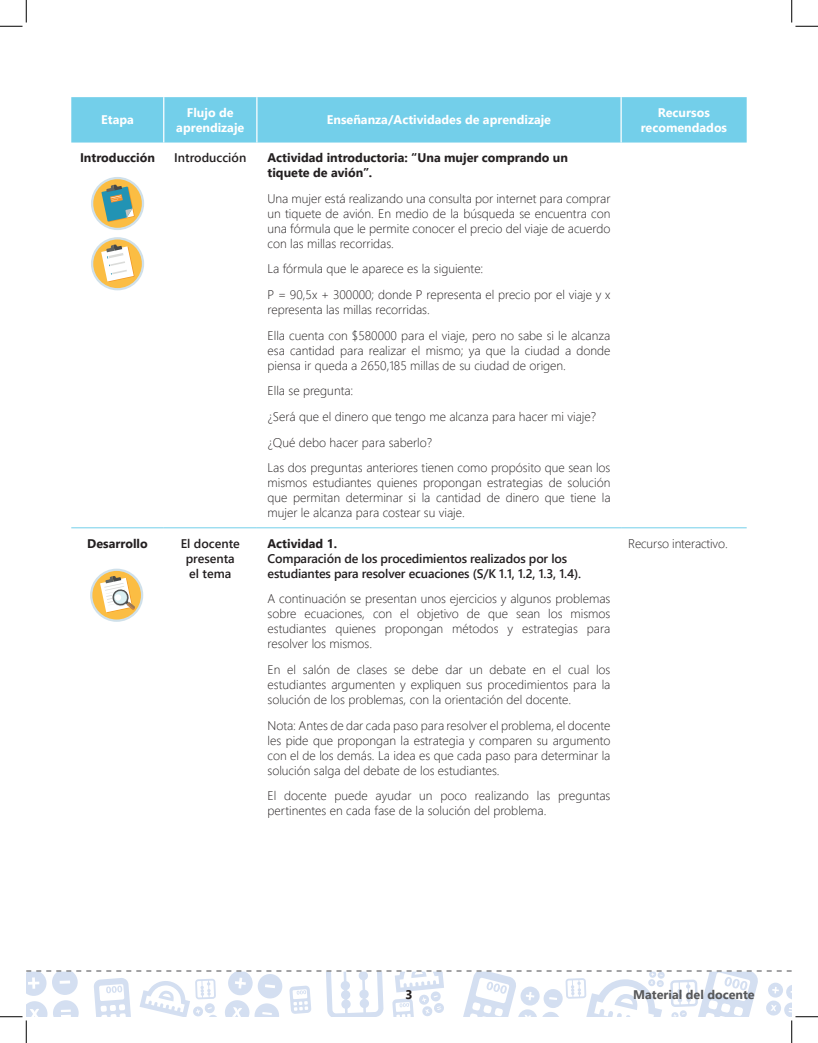
<style>
.page{position:relative;width:818px;height:1043px;background:#fff}
.page>*{position:absolute;margin:0;border:0;box-sizing:border-box;transform-origin:0 0}
.Tex_gen{font:300 12.5px/15px "Segoe UI";color:#231f20;text-align:justify}
.Tex_gen-2{font:600 12.5px/15px "Segoe UI";letter-spacing:-.01em;color:#231f20;text-align:center}
.Tex_gen-3{font:700 12.5px/15px "Segoe UI";color:#231f20}
.Tex_gen-4{font:700 12.5px/15px "Segoe UI";color:#fff;text-align:center}
.t1{font:700 12.5px "Segoe UI";color:#57585a}
.s1{font-weight:700}
</style>
<div class="page">
<div style="left:71px;top:97px;width:675px;height:45px;background:#73cfea"></div>
<hr style="left:163px;top:97px;width:1px;height:45px;background:#fff">
<hr style="left:256px;top:97px;width:1px;height:45px;background:#fff">
<hr style="left:620px;top:97px;width:1px;height:45px;background:#fff">
<hr style="left:71px;top:527px;width:93px;height:1px;background:#73cfea">
<hr style="left:164px;top:527px;width:93px;height:1px;background:#73cfea">
<hr style="left:257px;top:527px;width:364px;height:1px;background:#73cfea">
<hr style="left:621px;top:527px;width:125px;height:1px;background:#73cfea">
<div style="left:91px;top:177px;width:53px;height:53px;background:#cfe0ea;border-radius:50%"></div>
<div style="left:93px;top:179px;width:49px;height:49px;background:#fbbd43;border-radius:50%"></div>
<svg style="left:101px;top:184px;width:34px;height:38px"></svg>
<svg style="left:91px;top:237px;width:53px;height:53px"></svg>
<div style="left:93px;top:239px;width:49px;height:49px;background:#fbbd43;border-radius:50%"></div>
<svg style="left:101px;top:244px;width:33px;height:38px"></svg>
<svg style="left:90px;top:568px;width:53px;height:54px"></svg>
<div style="left:92px;top:571px;width:49px;height:48px;background:#fbbd43;border-radius:50%"></div>
<svg style="left:100px;top:576px;width:35px;height:36px"></svg>
<svg style="left:0;top:0;width:27px;height:27px"></svg>
<svg style="left:791px;top:0;width:27px;height:27px"></svg>
<svg style="left:0;top:970px;width:818px;height:72px"></svg>
<p class="Tex_gen-4" style="left:101px;top:112px;width:34px">Etapa</p>
<p class="Tex_gen-4" style="left:176px;top:105px;width:70px">Flujo de aprendizaje</p>
<p class="Tex_gen-4" style="left:327px;top:112px;width:226px">Enseñanza/Actividades de aprendizaje</p>
<p class="Tex_gen-4" style="left:640px;top:105px;width:88px">Recursos recomendados</p>
<p class="Tex_gen-3" style="left:80px;top:150px;width:77px">Introducción</p>
<p class="Tex_gen-2" style="left:174px;top:150px;width:74px">Introducción</p>
<p class="Tex_gen-3" style="left:267px;top:150px;width:302px">Actividad introductoria: “Una mujer comprando un tiquete de avión”.</p>
<p class="Tex_gen" style="left:267px;top:190px;width:344px">Una mujer está realizando una consulta por internet para comprar un tiquete de avión. En medio de la búsqueda se encuentra con una fórmula que le permite conocer el precio del viaje de acuerdo con las millas recorridas.</p>
<p class="Tex_gen" style="left:267px;top:261px;width:217px">La fórmula que le aparece es la siguiente:</p>
<p class="Tex_gen" style="left:267px;top:286px;width:344px">P = 90,5x + 300000; donde P representa el precio por el viaje y x representa las millas recorridas.</p>
<p class="Tex_gen" style="left:267px;top:327px;width:344px">Ella cuenta con $580000 para el viaje, pero no sabe si le alcanza esa cantidad para realizar el mismo; ya que la ciudad a donde piensa ir queda a 2650,185 millas de su ciudad de origen.</p>
<p class="Tex_gen" style="left:267px;top:383px;width:87px">Ella se pregunta:</p>
<p class="Tex_gen" style="left:267px;top:408px;width:330px">¿Será que el dinero que tengo me alcanza para hacer mi viaje?</p>
<p class="Tex_gen" style="left:267px;top:434px;width:166px">¿Qué debo hacer para saberlo?</p>
<p class="Tex_gen" style="left:267px;top:459px;width:344px">Las dos preguntas anteriores tienen como propósito que sean los mismos estudiantes quienes propongan estrategias de solución que permitan determinar si la cantidad de dinero que tiene la mujer le alcanza para costear su viaje.</p>
<p class="Tex_gen-3" style="left:87px;top:535px;width:62px">Desarrollo</p>
<p class="Tex_gen-2" style="left:181px;top:535px;width:61px">El docente presenta el tema</p>
<p class="Tex_gen-2" style="left:267px;top:535px;width:315px;text-align:left"><span class="s1">Actividad 1.<br></span>Comparación de los procedimientos realizados por los estudiantes para resolver ecuaciones (S/K 1.1, 1.2, 1.3, 1.4).</p>
<p class="Tex_gen" style="left:267px;top:590px;width:344px">A continuación se presentan unos ejercicios y algunos problemas sobre ecuaciones, con el objetivo de que sean los mismos estudiantes quienes propongan métodos y estrategias para resolver los mismos.</p>
<p class="Tex_gen" style="left:267px;top:661px;width:344px">En el salón de clases se debe dar un debate en el cual los estudiantes argumenten y expliquen sus procedimientos para la solución de los problemas, con la orientación del docente.</p>
<p class="Tex_gen" style="left:267px;top:717px;width:344px">Nota: Antes de dar cada paso para resolver el problema, el docente les pide que propongan la estrategia y comparen su argumento con el de los demás. La idea es que cada paso para determinar la solución salga del debate de los estudiantes.</p>
<p class="Tex_gen" style="left:267px;top:787px;width:344px">El docente puede ayudar un poco realizando las preguntas pertinentes en cada fase de la solución del problema.</p>
<p class="Tex_gen" style="left:628px;top:535px;width:101px">Recurso interactivo.</p>
<p class="Tex_gen-3" style="left:405px;top:987px;width:9px">3</p>
<p class="t1" style="left:633px;top:984px;width:123px">Material del docente</p>
</div>
